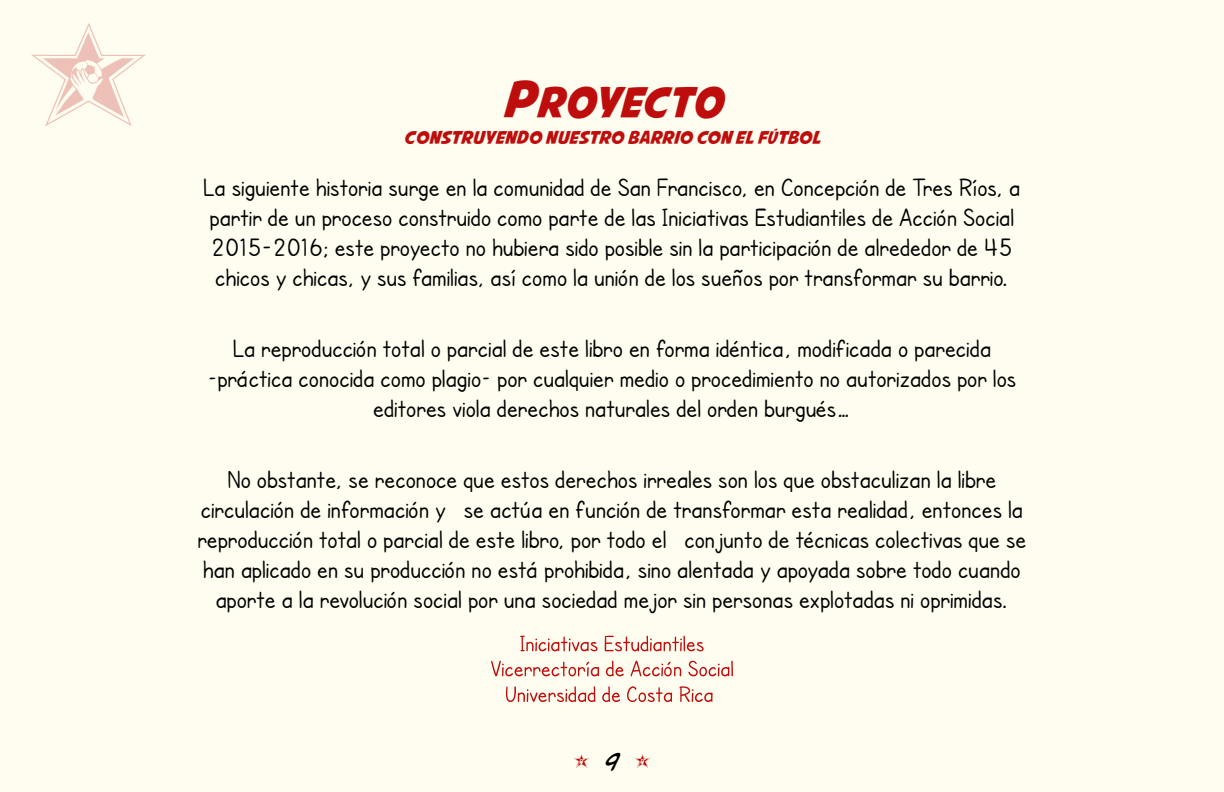
<style>
.page{position:relative;width:1224px;height:792px;background:#fefdef}
.page>*{position:absolute;margin:0;border:0;box-sizing:border-box;transform-origin:0 0}
.t1{font:42px "Avengeance Mightiest Avenger";letter-spacing:-.01em;color:#bd0e0d}
.t2{font:26px/30px "SF Cartoonist Hand";letter-spacing:.025em;color:#000;text-align:center}
.t3{font:700 20px "Mighty Zeo 20";color:#000}
.t4{font:17.6px "Avengeance Mightiest Avenger";letter-spacing:-.005em;color:#bd0e0d}
.s1{font-size:50px}
.s2{font-family:"Skater Girls Rock";font-style:italic;font-size:18px}
</style>
<div class="page">
<svg style="left:31px;top:23px;width:115px;height:104px"></svg>
<svg style="left:574px;top:754px;width:15px;height:14px"></svg>
<svg style="left:635px;top:754px;width:15px;height:14px"></svg>
<svg style="left:506px;top:686px;width:207px;height:16px"></svg>
<svg style="left:491px;top:636px;width:242px;height:40px"></svg>
<h1 class="t1" style="left:501px;top:83px;width:223px"><span class="s1">P</span>ROYECTO</h1>
<p class="t4" style="left:404px;top:129px;width:418px">CONSTRUYENDO NUESTRO BARRIO CON EL F<span class="s2">Ú</span>TBOL</p>
<p class="t2" style="left:204px;top:172px;width:818px;text-align:left">La siguiente historia surge en la comunidad de San Francisco, en Concepción de Tres Ríos, a partir de un proceso construido como parte de las Iniciativas Estudiantiles de Acción Social 2015-2016; este proyecto no hubiera sido posible sin la participación de alrededor de 45 chicos y chicas, y sus familias, así como la unión de los sueños por transformar su barrio.</p>
<p class="t2" style="left:208px;top:333px;width:810px">La reproducción total o parcial de este libro en forma idéntica, modificada o parecida –práctica conocida como plagio– por cualquier medio o procedimiento no autorizados por los editores viola derechos naturales del orden burgués…</p>
<p class="t2" style="left:198px;top:464px;width:830px">No obstante, se reconoce que estos derechos irreales son los que obstaculizan la libre circulación de información y se actúa en función de transformar esta realidad, entonces la reproducción total o parcial de este libro, por todo el conjunto de técnicas colectivas que se han aplicado en su producción no está prohibida, sino alentada y apoyada sobre todo cuando aporte a la revolución social por una sociedad mejor sin personas explotadas ni oprimidas.</p>
<p class="t3" style="left:606px;top:750px;width:14px">9</p>
</div>
